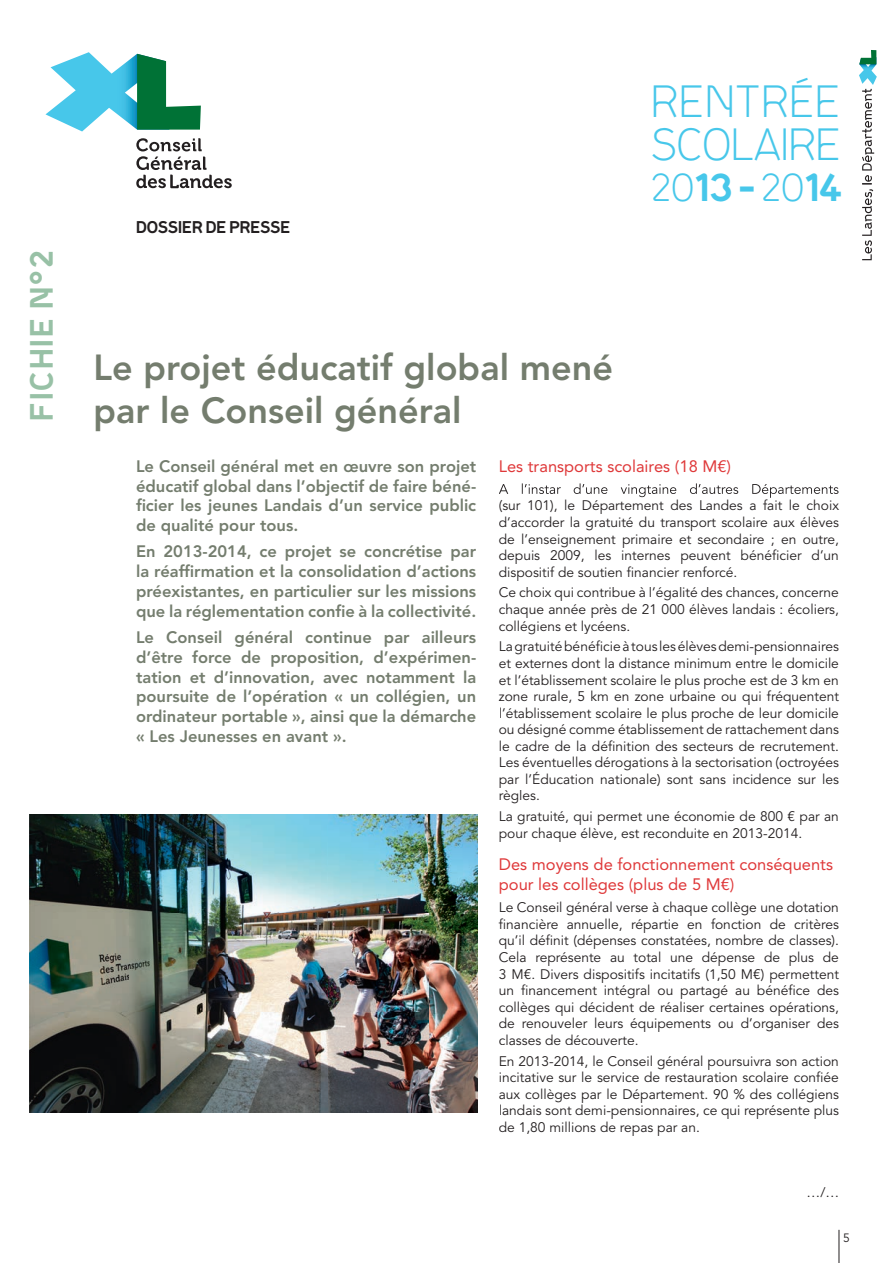
<style>
.page{position:relative;width:893px;height:1263px;background:#fff}
.page>*{position:absolute;margin:0;border:0;box-sizing:border-box;transform-origin:0 0}
.t1{font:300 39.75px/42.6px "Progress";color:#47c7ea}
.t2{font:800 36px/43.2px "Avenir LT Std";color:#747d6e}
.t3{font:700 34.5px "Progress";color:#47c7ea}
.t4{font:700 28.5px "Progress";letter-spacing:.07em;color:#98c1a6}
.t5{font:800 16.5px/19.8px "Avenir LT Std";color:#747d6e;text-align:justify}
.t6{font:16.5px/19.8px "Avenir LT Std";color:#df393a}
.t7{font:700 15px "Progress";color:#231f20}
.t8{font:13.8px/16.5px "Avenir LT Std";color:#231f20;text-align:justify}
.t9{font:12px "Avenir LT Std";color:#231f20}
.s1{font-weight:300}
</style>
<div class="page">
<svg style="left:859px;top:50px;width:18px;height:210px"></svg>
<svg style="left:136px;top:138px;width:96px;height:50px"></svg>
<svg style="left:45px;top:52px;width:156px;height:79px"></svg>
<svg style="left:499px;top:483px;width:147px;height:14px"></svg>
<img style="left:30px;top:814px;width:448px;height:298px">
<hr style="left:839px;top:1230px;width:1px;height:33px;background:#231f20">
<h3 class="t4" style="left:31px;top:421px;width:172px;rotate:-90deg">FICHIE N°2</h3>
<p class="t7" style="left:136px;top:221px;width:156px">DOSSIER DE PRESSE</p>
<h1 class="t1" style="left:651px;top:84px;width:191px">RENTRÉE<br>SCOLAIRE</h1>
<h3 class="t3" style="left:651px;top:175px;width:192px"><span class="s1">20</span>13 - <span class="s1">20</span>14</h3>
<h2 class="t2" style="left:94px;top:349px;width:521px">Le projet éducatif global mené par le Conseil général</h2>
<p class="t5" style="left:136px;top:457px;width:342px">Le Conseil général met en œuvre son projet éducatif global dans l’objectif de faire béné&shy;ficier les jeunes Landais d’un service public de qualité pour tous.</p>
<p class="t5" style="left:136px;top:543px;width:342px">En 2013-2014, ce projet se concrétise par la réaffirmation et la consolidation d’actions préexistantes, en particulier sur les missions que la réglementation confie à la collectivité.</p>
<p class="t5" style="left:136px;top:628px;width:342px">Le Conseil général continue par ailleurs d’être force de proposition, d’expérimen&shy;tation et d’innovation, avec notamment la poursuite de l’opération « un collégien, un ordinateur portable », ainsi que la démarche « Les Jeunesses en avant ».</p>
<p class="t6" style="left:499px;top:457px;width:234px">Les transports scolaires (18 M€)</p>
<p class="t8" style="left:499px;top:498px;width:342px">(sur 101), le Département des Landes a fait le choix d’accorder la gratuité du transport scolaire aux élèves de l’enseignement primaire et secondaire ; en outre, depuis 2009, les internes peuvent bénéficier d’un dispositif de soutien financier renforcé.</p>
<p class="t8" style="left:499px;top:585px;width:342px">Ce choix qui contribue à l’égalité des chances, concerne chaque année près de 21 000 élèves landais : écoliers, collégiens et lycéens.</p>
<p class="t8" style="left:499px;top:639px;width:342px">La gratuité bénéficie à tous les élèves demi-pensionnaires et externes dont la distance minimum entre le domicile et l’établissement scolaire le plus proche est de 3 km en zone rurale, 5 km en zone urbaine ou qui fréquentent l’établissement scolaire le plus proche de leur domicile ou désigné comme établissement de rattachement dans le cadre de la définition des secteurs de recrutement.<br>Les éventuelles dérogations à la sectorisation (octroyées par l’Éducation nationale) sont sans incidence sur les règles.</p>
<p class="t8" style="left:499px;top:809px;width:342px">La gratuité, qui permet une économie de 800 € par an pour chaque élève, est reconduite en 2013-2014.</p>
<p class="t6" style="left:499px;top:856px;width:336px">Des moyens de fonctionnement conséquents pour les collèges (plus de 5 M€)</p>
<p class="t8" style="left:499px;top:900px;width:342px">Le Conseil général verse à chaque collège une dotation financière annuelle, répartie en fonction de critères qu’il définit (dépenses constatées, nombre de classes).<br>Cela représente au total une dépense de plus de 3 M€. Divers dispositifs incitatifs (1,50 M€) permettent un financement intégral ou partagé au bénéfice des collèges qui décident de réaliser certaines opérations, de renouveler leurs équipements ou d’organiser des classes de découverte.</p>
<p class="t8" style="left:499px;top:1053px;width:342px">En 2013-2014, le Conseil général poursuivra son action incitative sur le service de restauration scolaire confiée aux collèges par le Département. 90 % des collégiens landais sont demi-pensionnaires, ce qui représente plus de 1,80 millions de repas par an.</p>
<p class="t8" style="left:807px;top:1185px;width:34px">…/…</p>
<p class="t9" style="left:843px;top:1233px;width:8px">5</p>
</div>
